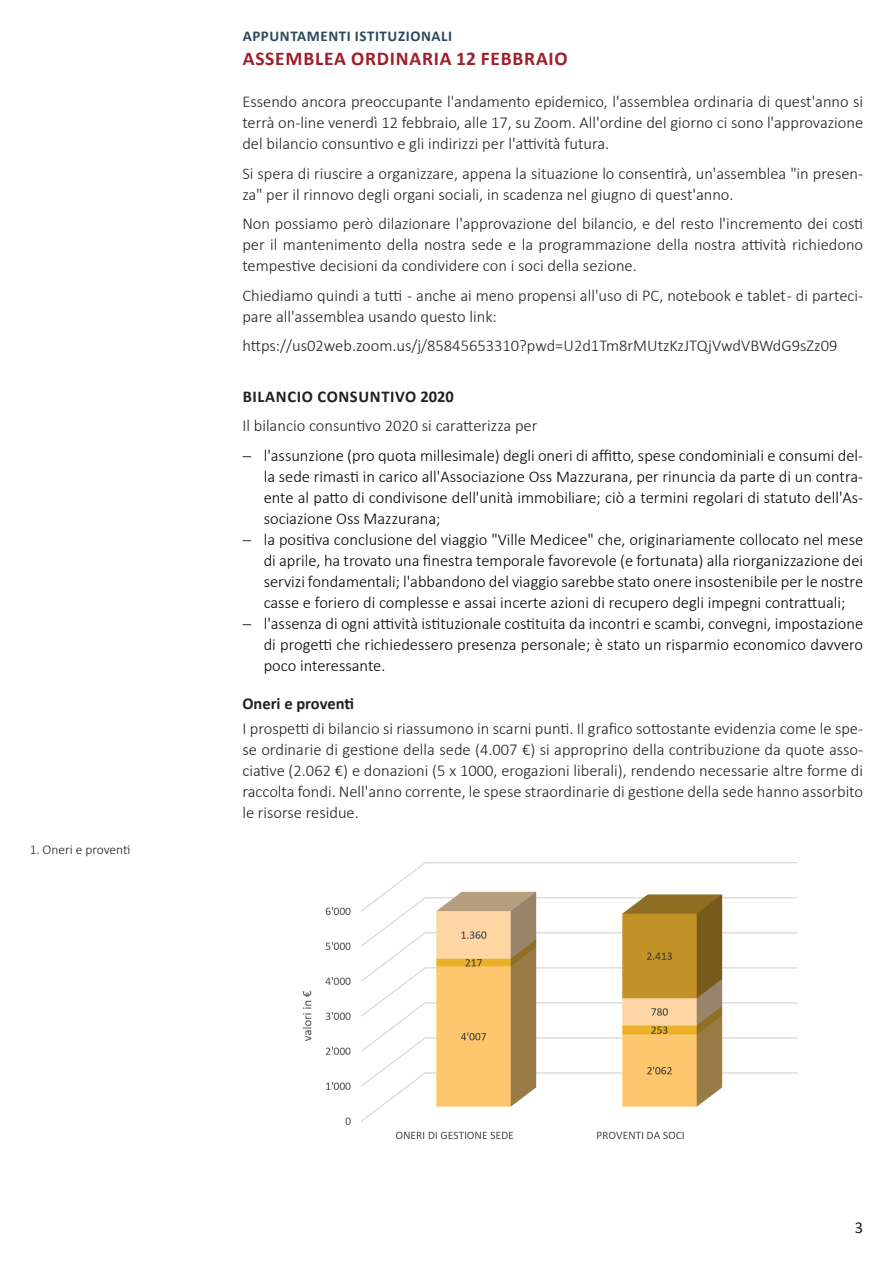
<style>
.page{position:relative;width:893px;height:1263px;background:#fff}
.page>*{position:absolute;margin:0;border:0;box-sizing:border-box;transform-origin:0 0}
.t1{font:700 19.5px "Calibri";letter-spacing:.04em;color:#9e1e2b}
.t2{font:300 16.5px/21px "Calibri";color:#231f20;text-align:justify}
.t3{font:300 16.5px/29.5px "Calibri";color:#000001}
.t4{font:700 16.5px "Calibri";letter-spacing:.03em;color:#231f20}
.t5{font:700 16.5px "Calibri";color:#231f20}
.t6{font:16.5px "Calibri";color:#231f20}
.t7{font:700 15px "Calibri";letter-spacing:.04em;color:#2a4a5c}
.t8{font:300 13.5px "Calibri";color:#231f20}
.s1{color:#231f20}
</style>
<div class="page">
<img style="left:302px;top:862px;width:496px;height:277px">
<p class="t8" style="left:30px;top:841px;width:102px">1. Oneri e proventi</p>
<p class="t7" style="left:243px;top:25px;width:211px">APPUNTAMENTI ISTITUZIONALI</p>
<p class="t1" style="left:243px;top:45px;width:326px">ASSEMBLEA ORDINARIA 12 FEBBRAIO</p>
<p class="t2" style="left:242px;top:91px;width:622px">Essendo ancora preoccupante l'andamento epidemico, l'assemblea ordinaria di quest'anno si terrà on-line venerdì 12 febbraio, alle 17, su Zoom. All'ordine del giorno ci sono l'approvazione del bilancio consuntivo e gli indirizzi per l'attività futura.</p>
<p class="t2" style="left:242px;top:162px;width:622px">Si spera di riuscire a organizzare, appena la situazione lo consentirà, un'assemblea "in presen&shy;za" per il rinnovo degli organi sociali, in scadenza nel giugno di quest'anno.</p>
<p class="t2" style="left:242px;top:213px;width:622px">Non possiamo però dilazionare l'approvazione del bilancio, e del resto l'incremento dei costi per il mantenimento della nostra sede e la programmazione della nostra attività richiedono tempestive decisioni da condividere con i soci della sezione.</p>
<p class="t2" style="left:242px;top:284px;width:622px">Chiediamo quindi a tutti - anche ai meno propensi all'uso di PC, notebook e tablet - di parteci&shy;pare all'assemblea usando questo link:</p>
<p class="t2" style="left:242px;top:335px;width:597px">https://us02web.zoom.us/j/85845653310?pwd=U2d1Tm8rMUtzKzJTQjVwdVBWdG9sZz09</p>
<p class="t4" style="left:243px;top:385px;width:213px">BILANCIO CONSUNTIVO 2020</p>
<p class="t3" style="left:242px;top:411px;width:622px"><span class="s1">Il bilancio consuntivo 2020 si caratterizza per<br></span>− l'assunzione (pro quota millesimale) degli oneri di affitto, spese condominiali e consumi del-</p>
<p class="t3" style="left:264px;top:461px;width:601px">la sede rimasti in carico all'Associazione Oss Mazzurana, per rinuncia da parte di un contra-</p>
<p class="t3" style="left:264px;top:482px;width:601px">ente al patto di condivisone dell'unità immobiliare; ciò a termini regolari di statuto dell'As-</p>
<p class="t3" style="left:264px;top:503px;width:178px">sociazione Oss Mazzurana;</p>
<p class="t3" style="left:242px;top:524px;width:622px">− la positiva conclusione del viaggio "Ville Medicee" che, originariamente collocato nel mese</p>
<p class="t3" style="left:264px;top:545px;width:601px">di aprile, ha trovato una finestra temporale favorevole (e fortunata) alla riorganizzazione dei</p>
<p class="t3" style="left:264px;top:566px;width:601px">servizi fondamentali; l'abbandono del viaggio sarebbe stato onere insostenibile per le nostre</p>
<p class="t3" style="left:264px;top:587px;width:583px">casse e foriero di complesse e assai incerte azioni di recupero degli impegni contrattuali;</p>
<p class="t3" style="left:242px;top:608px;width:622px">− l'assenza di ogni attività istituzionale costituita da incontri e scambi, convegni, impostazione</p>
<p class="t3" style="left:264px;top:629px;width:601px">di progetti che richiedessero presenza personale; è stato un risparmio economico davvero</p>
<p class="t3" style="left:264px;top:650px;width:123px">poco interessante.</p>
<p class="t5" style="left:242px;top:692px;width:113px">Oneri e proventi</p>
<p class="t2" style="left:242px;top:718px;width:622px">I prospetti di bilancio si riassumono in scarni punti. Il grafico sottostante evidenzia come le spe&shy;se ordinarie di gestione della sede (4.007 €) si approprino della contribuzione da quote asso&shy;ciative (2.062 €) e donazioni (5 x 1000, erogazioni liberali), rendendo necessarie altre forme di raccolta fondi. Nell'anno corrente, le spese straordinarie di gestione della sede hanno assorbito le risorse residue.</p>
<p class="t6" style="left:855px;top:1216px;width:10px">3</p>
</div>
